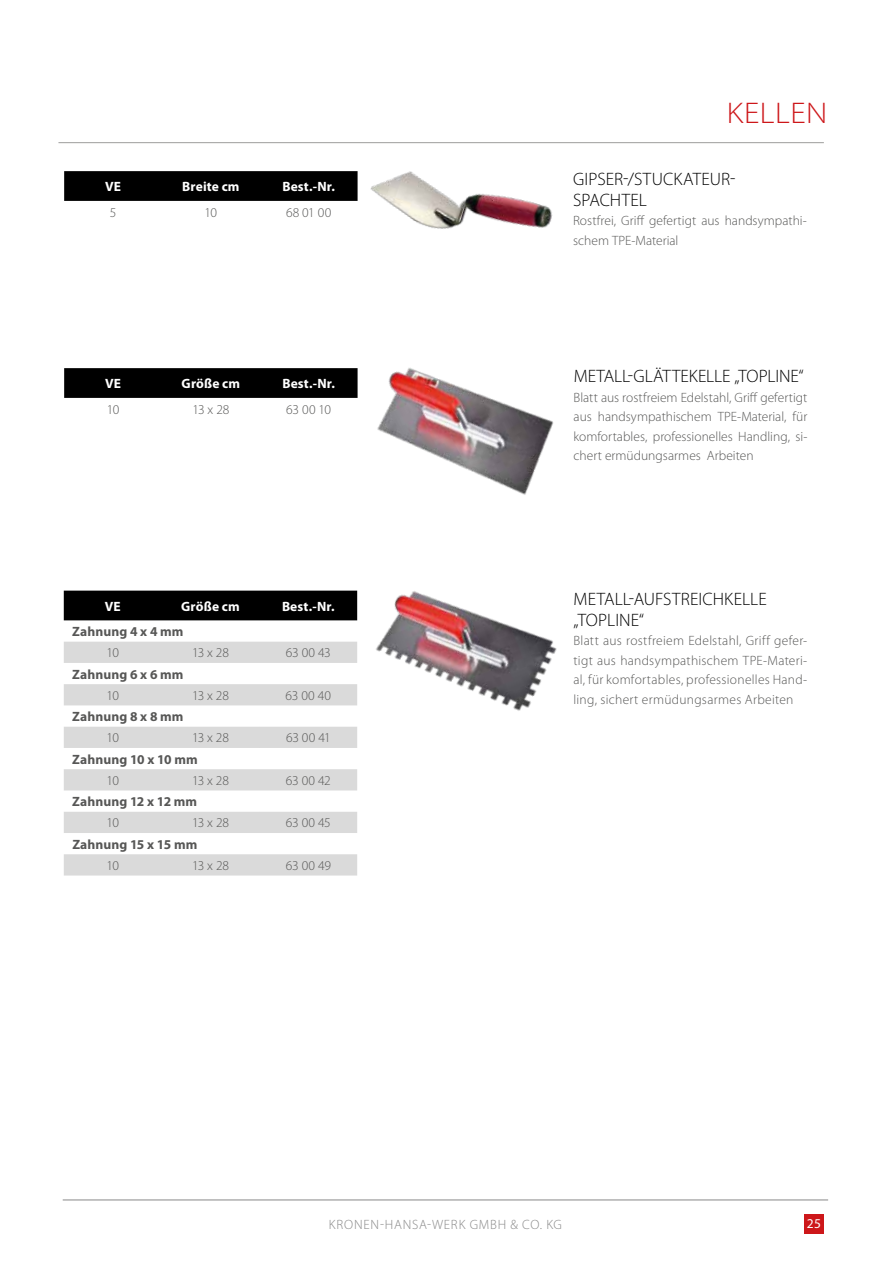
<style>
.page{position:relative;width:893px;height:1263px;background:#fff}
.page>*{position:absolute;margin:0;border:0;box-sizing:border-box;transform-origin:0 0}
.t1{font:300 semi-expanded 30px "Myriad Pro";letter-spacing:.02em;color:#cd171a}
.t2{font:300 18px/21px "Myriad Pro";letter-spacing:.005em;color:#000}
.t3{font:300 13.5px/19.5px "Myriad Pro";color:#575756;text-align:justify}
.t4{font:700 13.5px "Myriad Pro";letter-spacing:.005em;color:#575756}
.t5{font:700 13.5px "Myriad Pro";letter-spacing:.01em;color:#fff}
.t6{font:300 13.5px "Myriad Pro";letter-spacing:.06em;color:#878787}
.t7{font:13.5px "Myriad Pro";color:#fff}
</style>
<div class="page">
<hr style="left:63px;top:1199px;width:765px;height:1px;background:#878787">
<div style="left:804px;top:1214px;width:20px;height:20px;background:#cd171a"></div>
<hr style="left:58px;top:142px;width:766px;height:1px;background:#9d9d9c">
<img style="left:361px;top:142px;width:214px;height:87px">
<img style="left:377px;top:368px;width:177px;height:127px">
<img style="left:344px;top:590px;width:213px;height:121px">
<svg style="left:64px;top:368px;width:294px;height:30px;background:#020202"></svg>
<div style="left:64px;top:591px;width:293px;height:29px;background:#000"></div>
<svg style="left:64px;top:642px;width:293px;height:233px;fill:#dadada"></svg>
<svg style="left:64px;top:171px;width:294px;height:30px;background:#020202"></svg>
<p class="t5" style="left:105px;top:178px;width:17px">VE</p>
<p class="t5" style="left:182px;top:178px;width:59px">Breite cm</p>
<p class="t5" style="left:282px;top:178px;width:54px">Best.-Nr.</p>
<p class="t3" style="left:110px;top:202px;width:8px">5</p>
<p class="t3" style="left:205px;top:202px;width:14px">10</p>
<p class="t3" style="left:286px;top:202px;width:47px">68 01 00</p>
<p class="t5" style="left:105px;top:375px;width:17px">VE</p>
<p class="t5" style="left:182px;top:375px;width:60px">Größe cm</p>
<p class="t5" style="left:282px;top:375px;width:54px">Best.-Nr.</p>
<p class="t3" style="left:107px;top:399px;width:14px">10</p>
<p class="t3" style="left:192px;top:399px;width:38px">13 x 28</p>
<p class="t3" style="left:286px;top:399px;width:46px">63 00 10</p>
<p class="t5" style="left:105px;top:597px;width:17px">VE</p>
<p class="t5" style="left:181px;top:597px;width:60px">Größe cm</p>
<p class="t5" style="left:282px;top:597px;width:54px">Best.-Nr.</p>
<p class="t4" style="left:72px;top:623px;width:113px">Zahnung 4 x 4 mm</p>
<p class="t3" style="left:106px;top:643px;width:14px">10</p>
<p class="t3" style="left:192px;top:643px;width:38px">13 x 28</p>
<p class="t3" style="left:286px;top:643px;width:47px">63 00 43</p>
<p class="t4" style="left:72px;top:665px;width:113px">Zahnung 6 x 6 mm</p>
<p class="t3" style="left:106px;top:685px;width:14px">10</p>
<p class="t3" style="left:192px;top:685px;width:38px">13 x 28</p>
<p class="t3" style="left:285px;top:685px;width:47px">63 00 40</p>
<p class="t4" style="left:72px;top:708px;width:113px">Zahnung 8 x 8 mm</p>
<p class="t3" style="left:106px;top:728px;width:14px">10</p>
<p class="t3" style="left:192px;top:728px;width:38px">13 x 28</p>
<p class="t3" style="left:286px;top:728px;width:46px">63 00 41</p>
<p class="t4" style="left:72px;top:750px;width:127px">Zahnung 10 x 10 mm</p>
<p class="t3" style="left:106px;top:770px;width:14px">10</p>
<p class="t3" style="left:192px;top:770px;width:38px">13 x 28</p>
<p class="t3" style="left:286px;top:770px;width:47px">63 00 42</p>
<p class="t4" style="left:72px;top:793px;width:126px">Zahnung 12 x 12 mm</p>
<p class="t3" style="left:106px;top:813px;width:14px">10</p>
<p class="t3" style="left:192px;top:813px;width:38px">13 x 28</p>
<p class="t3" style="left:286px;top:813px;width:47px">63 00 45</p>
<p class="t4" style="left:72px;top:835px;width:126px">Zahnung 15 x 15 mm</p>
<p class="t3" style="left:106px;top:856px;width:14px">10</p>
<p class="t3" style="left:192px;top:856px;width:38px">13 x 28</p>
<p class="t3" style="left:286px;top:856px;width:47px">63 00 49</p>
<h1 class="t1" style="left:727px;top:95px;width:102px">KELLEN</h1>
<h2 class="t2" style="left:573px;top:168px;width:164px">GIPSER-/STUCKATEUR-<br>SPACHTEL</h2>
<p class="t3" style="left:573px;top:211px;width:235px">Rostfrei, Griff gefertigt aus handsympathi&shy;schem TPE-Material</p>
<h2 class="t2" style="left:574px;top:366px;width:231px">METALL-GLÄTTEKELLE „TOPLINE“</h2>
<p class="t3" style="left:574px;top:387px;width:235px">Blatt aus rostfreiem Edelstahl, Griff gefertigt aus handsympathischem TPE-Material, für komfortables, professionelles Handling, si&shy;chert ermüdungsarmes Arbeiten</p>
<h2 class="t2" style="left:573px;top:588px;width:195px">METALL-AUFSTREICHKELLE „TOPLINE“</h2>
<p class="t3" style="left:573px;top:631px;width:235px">Blatt aus rostfreiem Edelstahl, Griff gefer&shy;tigt aus handsympathischem TPE-Materi&shy;al, für komfortables, professionelles Hand&shy;ling, sichert ermüdungsarmes Arbeiten</p>
<p class="t6" style="left:329px;top:1216px;width:235px">KRONEN-HANSA-WERK GMBH &amp; CO. KG</p>
<p class="t7" style="left:807px;top:1215px;width:16px">25</p>
</div>
